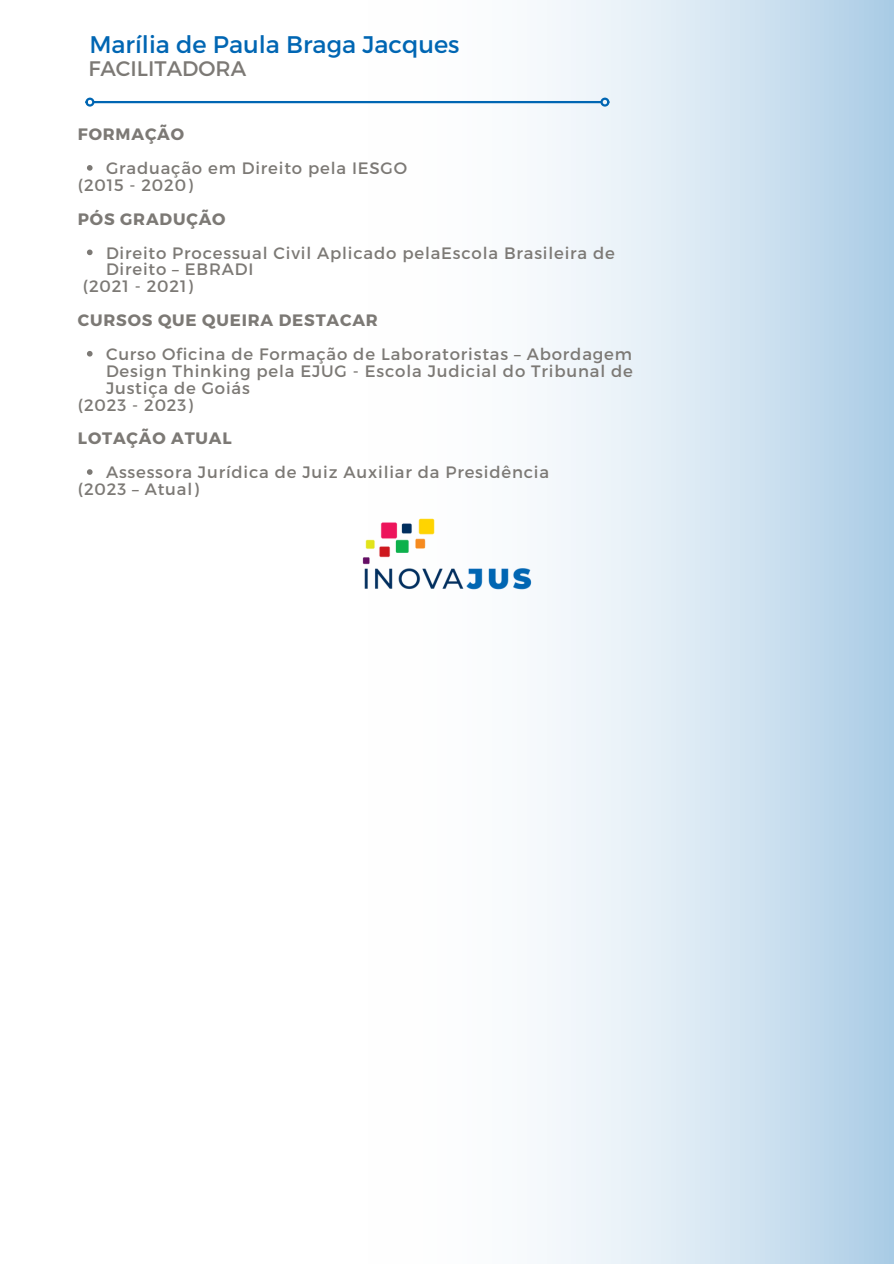
<style>
.page{position:relative;width:894px;height:1264px;background:#fff}
.page>*{position:absolute;margin:0;border:0;box-sizing:border-box;transform-origin:0 0}
.t1{font:24px "Montserrat";color:#0066b3}
.t2{font:21px "Montserrat";color:#7c7975}
.t3{font:16.5px/17px "Montserrat";letter-spacing:.05em;color:#7c7975}
.t4{font:700 16.5px "Montserrat";letter-spacing:.05em;color:#7c7975}
</style>
<div class="page">
<div style="left:362px;top:0;width:531px;height:1263px;background:linear-gradient(to right,#fff,#b7d4e9)"></div>
<img style="left:362px;top:518px;width:169px;height:71px">
<hr style="left:94px;top:101px;width:506px;height:2px;background:#0066b3">
<div style="left:85px;top:98px;width:9px;height:9px;border:2px solid #0066b3;border-radius:50%"></div>
<div style="left:600px;top:98px;width:9px;height:9px;border:2px solid #0066b3;border-radius:50%"></div>
<svg style="left:87px;top:165px;width:5px;height:6px"></svg>
<svg style="left:87px;top:249px;width:5px;height:6px"></svg>
<svg style="left:87px;top:351px;width:5px;height:5px"></svg>
<svg style="left:87px;top:469px;width:5px;height:6px"></svg>
<p class="t1" style="left:89px;top:29px;width:371px">Marília de Paula Braga Jacques</p>
<p class="t2" style="left:88px;top:55px;width:159px">FACILITADORA</p>
<p class="t4" style="left:78px;top:124px;width:108px">FORMAÇÃO</p>
<p class="t3" style="left:78px;top:176px;width:116px">(2015 - 2020)</p>
<p class="t4" style="left:78px;top:208px;width:149px">PÓS GRADUÇÃO</p>
<p class="t3" style="left:106px;top:159px;width:302px">Graduação em Direito pela IESGO</p>
<p class="t3" style="left:106px;top:243px;width:510px">Direito Processual Civil Aplicado pelaEscola Brasileira de<br>Direito – EBRADI</p>
<p class="t3" style="left:83px;top:277px;width:111px">(2021 - 2021)</p>
<p class="t4" style="left:78px;top:309px;width:301px">CURSOS QUE QUEIRA DESTACAR</p>
<p class="t3" style="left:106px;top:345px;width:528px;text-align:justify">Curso Oficina de Formação de Laboratoristas – Abordagem Design Thinking pela EJUG - Escola Judicial do Tribunal de Justiça de Goiás</p>
<p class="t3" style="left:78px;top:395px;width:116px">(2023 - 2023)</p>
<p class="t4" style="left:78px;top:428px;width:155px">LOTAÇÃO ATUAL</p>
<p class="t3" style="left:78px;top:480px;width:122px">(2023 – Atual)</p>
<p class="t3" style="left:106px;top:463px;width:444px">Assessora Jurídica de Juiz Auxiliar da Presidência</p>
</div>
